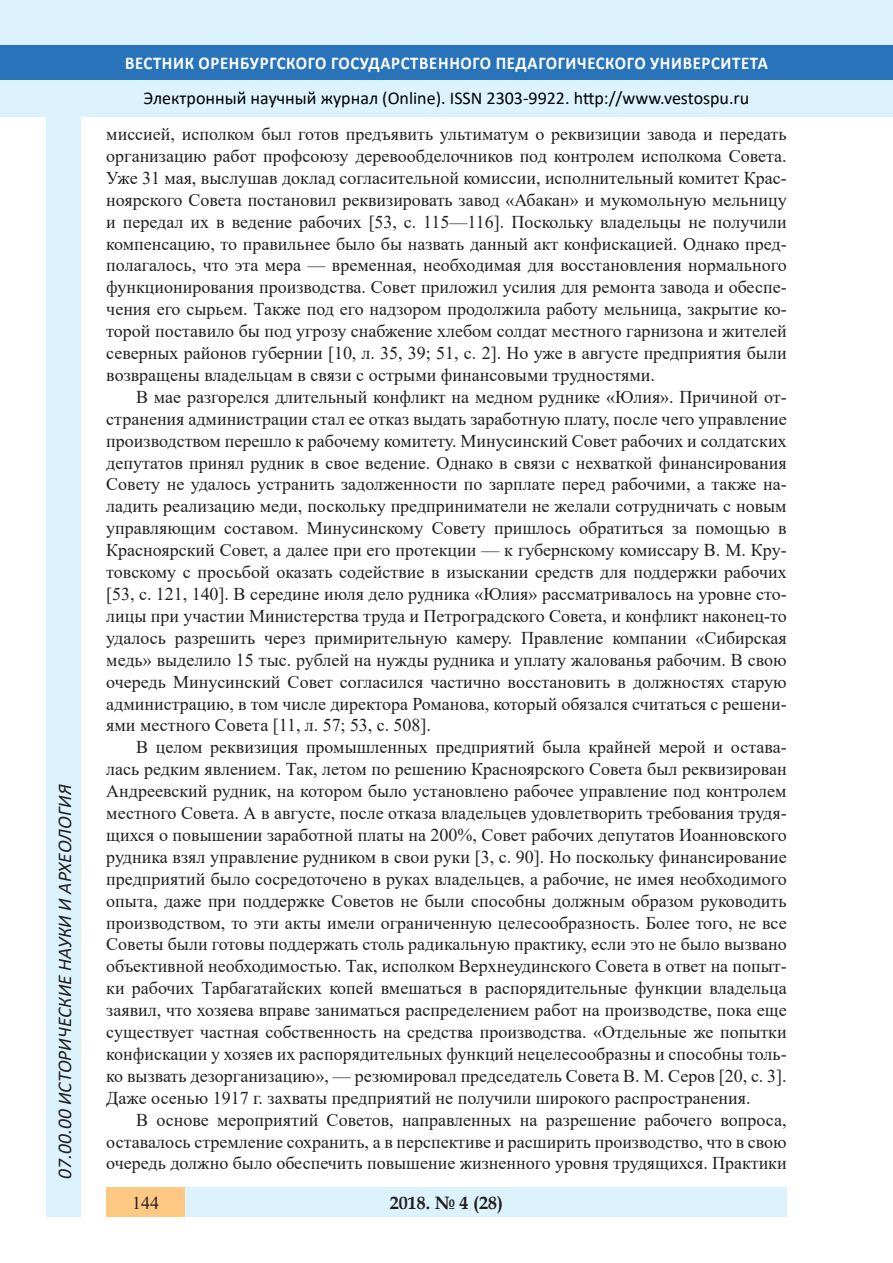
<style>
.page{position:relative;width:893px;height:1263px;background:#fff}
.page>*{position:absolute;margin:0;border:0;box-sizing:border-box;transform-origin:0 0}
.t1{font:italic 19.5px "Calibri";color:#231f20}
.Стиль2{font:18px/21.9px "Times New Roman";color:#231f20;text-align:justify}
.t2{font:18px "Calibri";color:#000}
.t3{font:700 18px "Calibri";letter-spacing:.04em;color:#fff;scale:.93 1}
.t4{font:700 18px "Book Antiqua";color:#231f20}
</style>
<div class="page">
<div style="left:0;top:0;width:893px;height:116px;background:#dcf2fc"></div>
<div style="left:0;top:45px;width:893px;height:34px;background:#2873ba"></div>
<div style="left:106px;top:1188px;width:681px;height:29px;background:#dcf2fc"></div>
<div style="left:106px;top:1188px;width:79px;height:29px;background:#fdc784"></div>
<div style="left:47px;top:116px;width:34px;height:1101px;background:#dcf2fc"></div>
<p class="t1" style="left:51px;top:1179px;width:395px;rotate:-90deg">07.00.00 ИСТОРИЧЕСКИЕ НАУКИ И АРХЕОЛОГИЯ</p>
<p class="t1" style="left:51px;top:1105px;width:206px;rotate:-90deg">БИОЛОГИЧЕСКИЕ НАУКИ</p>
<p class="t1" style="left:51px;top:1169px;width:11px;rotate:-90deg">3</p>
<p class="t3" style="left:125px;top:50px;width:693px">ВЕСТНИК ОРЕНБУРГСКОГО ГОСУДАРСТВЕННОГО ПЕДАГОГИЧЕСКОГО УНИВЕРСИТЕТА</p>
<p class="t2" style="left:144px;top:85px;width:607px">Электронный научный журнал (Online). ISSN 2303-9922. http://www.vestospu.ru</p>
<p class="t2" style="left:583px;top:85px;width:13px">t</p>
<p class="t2" style="left:583px;top:85px;width:13px">t</p>
<p class="Стиль2" style="left:106px;top:122px;width:682px">миссией, исполком был готов предъявить ультиматум о реквизиции завода и передать организацию работ профсоюзу деревообделочников под контролем исполкома Совета.<br>Уже 31 мая, выслушав доклад согласительной комиссии, исполнительный комитет Крас&shy;ноярского Совета постановил реквизировать завод «Абакан» и мукомольную мельницу и передал их в ведение рабочих [53, с. 115—116]. Поскольку владельцы не получили компенсацию, то правильнее было бы назвать данный акт конфискацией. Однако пред&shy;полагалось, что эта мера — временная, необходимая для восстановления нормального функционирования производства. Совет приложил усилия для ремонта завода и обеспе&shy;чения его сырьем. Также под его надзором продолжила работу мельница, закрытие ко&shy;торой поставило бы под угрозу снабжение хлебом солдат местного гарнизона и жителей северных районов губернии [10, л. 35, 39; 51, с. 2]. Но уже в августе предприятия были возвращены владельцам в связи с острыми финансовыми трудностями.</p>
<p class="Стиль2" style="left:106px;top:385px;width:682px;text-indent:30px">В мае разгорелся длительный конфликт на медном руднике «Юлия». Причиной от&shy;странения администрации стал ее отказ выдать заработную плату, после чего управление производством перешло к рабочему комитету. Минусинский Совет рабочих и солдатских депутатов принял рудник в свое ведение. Однако в связи с нехваткой финансирования Совету не удалось устранить задолженности по зарплате перед рабочими, а также на&shy;ладить реализацию меди, поскольку предприниматели не желали сотрудничать с новым управляющим составом. Минусинскому Совету пришлось обратиться за помощью в Красноярский Совет, а далее при его протекции — к губернскому комиссару В. М. Кру&shy;товскому с просьбой оказать содействие в изыскании средств для поддержки рабочих [53, с. 121, 140]. В середине июля дело рудника «Юлия» рассматривалось на уровне сто&shy;лицы при участии Министерства труда и Петроградского Совета, и конфликт наконец-то удалось разрешить через примирительную камеру. Правление компании «Сибирская медь» выделило 15 тыс. рублей на нужды рудника и уплату жалованья рабочим. В свою очередь Минусинский Совет согласился частично восстановить в должностях старую администрацию, в том числе директора Романова, который обязался считаться с решени&shy;ями местного Совета [11, л. 57; 53, с. 508].</p>
<p class="Стиль2" style="left:106px;top:736px;width:682px;text-indent:30px">В целом реквизиция промышленных предприятий была крайней мерой и остава&shy;лась редким явлением. Так, летом по решению Красноярского Совета был реквизирован Андреевский рудник, на котором было установлено рабочее управление под контролем местного Совета. А в августе, после отказа владельцев удовлетворить требования трудя&shy;щихся о повышении заработной платы на 200%, Совет рабочих депутатов Иоанновского рудника взял управление рудником в свои руки [3, с. 90]. Но поскольку финансирование предприятий было сосредоточено в руках владельцев, а рабочие, не имея необходимого опыта, даже при поддержке Советов не были способны должным образом руководить производством, то эти акты имели ограниченную целесообразность. Более того, не все Советы были готовы поддержать столь радикальную практику, если это не было вызвано объективной необходимостью. Так, исполком Верхнеудинского Совета в ответ на попыт&shy;ки рабочих Тарбагатайских копей вмешаться в распорядительные функции владельца заявил, что хозяева вправе заниматься распределением работ на производстве, пока еще существует частная собственность на средства производства. «Отдельные же попытки конфискации у хозяев их распорядительных функций нецелесообразны и способны толь&shy;ко вызвать дезорганизацию», — резюмировал председатель Совета В. М. Серов [20, с. 3].<br>Даже осенью 1917 г. захваты предприятий не получили широкого распространения.</p>
<p class="Стиль2" style="left:106px;top:1108px;width:682px;text-indent:30px">В основе мероприятий Советов, направленных на разрешение рабочего вопроса, оставалось стремление сохранить, а в перспективе и расширить производство, что в свою очередь должно было обеспечить повышение жизненного уровня трудящихся. Практики</p>
<p class="t4" style="left:390px;top:1190px;width:115px">2018. № 4 (28)</p>
<p class="Стиль2" style="left:132px;top:1191px;width:28px">144</p>
<p class="t4" style="left:460px;top:1190px;width:39px">2 6</p>
<p class="t4" style="left:460px;top:1190px;width:39px">1 5</p>
</div>
